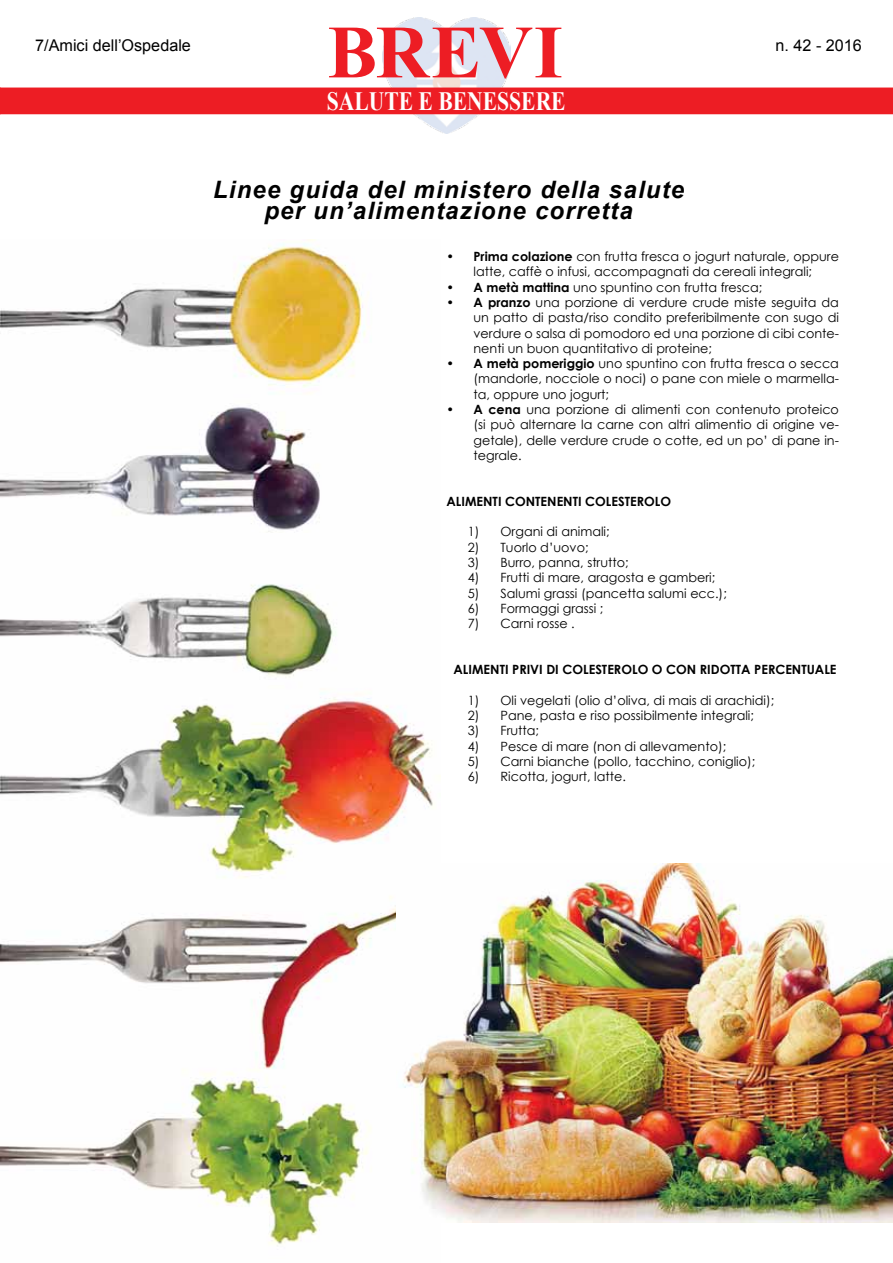
<style>
.page{position:relative;width:893px;height:1263px;background:#fff}
.page>*{position:absolute;margin:0;border:0;box-sizing:border-box;transform-origin:0 0}
.t1{font:700 75.15px "Times New Roman";letter-spacing:-.005em;color:#ed1d24}
.t2{font:700 26.4px "Times New Roman";color:#fff;scale:.82 1}
.t3{font:italic 700 24px/21px "Arial";letter-spacing:.05em;color:#000;text-align:center}
.t4{font:16.2px "Arial";color:#000}
.t5{font:12.75px/15.3px "Century Gothic";color:#000;text-align:justify}
.t6{font:700 12.75px "Century Gothic";color:#000}
.s1{font-weight:700}
</style>
<div class="page">
<img style="left:383px;top:17px;width:128px;height:117px">
<div style="left:0;top:88px;width:893px;height:26px;background:#ed1d24"></div>
<img style="left:0;top:239px;width:433px;height:1007px">
<img style="left:396px;top:864px;width:497px;height:358px">
<h1 class="t1" style="left:327px;top:0;width:237px">BREVI</h1>
<h2 class="t2" style="left:327px;top:83px;width:293px">SALUTE E BENESSERE</h2>
<p class="t4" style="left:35px;top:35px;width:157px">7/Amici dell’Ospedale</p>
<p class="t4" style="left:775px;top:35px;width:88px">n. 42 - 2016</p>
<h3 class="t3" style="left:213px;top:180px;width:473px">Linee guida del ministero della salute per un’alimentazione corretta</h3>
<p class="t5" style="left:446px;top:249px;width:394px;text-align:center"><span class="s1">• Prima colazione</span> con frutta fresca o jogurt naturale, oppure latte, caffè o infusi, accompagnati da cereali integrali;</p>
<p class="t5" style="left:446px;top:279px;width:317px"><span class="s1">• A metà mattina</span> uno spuntino con frutta fresca;</p>
<p class="t5" style="left:473px;top:294px;width:367px;text-indent:-27px"><span class="s1">• A pranzo</span> una porzione di verdure crude miste seguita da un patto di pasta/riso condito preferibilmente con sugo di verdure o salsa di pomodoro ed una porzione di cibi conte&shy;nenti un buon quantitativo di proteine;</p>
<p class="t5" style="left:473px;top:356px;width:367px;text-indent:-27px"><span class="s1">• A metà pomeriggio</span> uno spuntino con frutta fresca o secca (mandorle, nocciole o noci) o pane con miele o marmella&shy;ta, oppure uno jogurt;</p>
<p class="t5" style="left:473px;top:402px;width:367px;text-indent:-27px"><span class="s1">• A cena</span> una porzione di alimenti con contenuto proteico (si può alternare la carne con altri alimentio di origine ve&shy;getale), delle verdure crude o cotte, ed un po’ di pane in&shy;tegrale.</p>
<p class="t6" style="left:446px;top:491px;width:9px">ALIMEN</p>
<p class="t6" style="left:493px;top:491px;width:23px">TI CON</p>
<p class="t6" style="left:535px;top:491px;width:14px">TENEN</p>
<p class="t6" style="left:573px;top:491px;width:22px">TI COLES</p>
<p class="t6" style="left:625px;top:491px;width:29px">TEROLO</p>
<p class="t5" style="left:468px;top:524px;width:143px">1) Organi di animali;</p>
<p class="t5" style="left:468px;top:539px;width:122px">2) Tuorlo d’uovo;</p>
<p class="t5" style="left:468px;top:555px;width:163px">3) Burro, panna, strutto;</p>
<p class="t5" style="left:468px;top:570px;width:249px">4) Frutti di mare, aragosta e gamberi;</p>
<p class="t5" style="left:468px;top:585px;width:261px">5) Salumi grassi (pancetta salumi ecc.);</p>
<p class="t5" style="left:468px;top:600px;width:137px">6) Formaggi grassi ;</p>
<p class="t5" style="left:468px;top:616px;width:108px">7) Carni rosse .</p>
<p class="t6" style="left:454px;top:660px;width:9px">ALIMEN</p>
<p class="t6" style="left:500px;top:660px;width:72px">TI PRIVI DI COLES</p>
<p class="t6" style="left:602px;top:660px;width:29px">TEROLO</p>
<p class="t6" style="left:652px;top:660px;width:25px">O CON</p>
<p class="t6" style="left:700px;top:660px;width:16px">RIDO</p>
<p class="t6" style="left:730px;top:660px;width:55px">TTA PE RCEN</p>
<p class="t6" style="left:801px;top:660px;width:14px">TUALE</p>
<p class="t5" style="left:468px;top:692px;width:308px">1) Oli vegelati (olio d’oliva, di mais di arachidi);</p>
<p class="t5" style="left:468px;top:708px;width:288px">2) Pane, pasta e riso possibilmente integrali;</p>
<p class="t5" style="left:468px;top:723px;width:73px">3) Frutta;</p>
<p class="t5" style="left:468px;top:738px;width:260px">4) Pesce di mare (non di allevamento);</p>
<p class="t5" style="left:468px;top:753px;width:289px">5) Carni bianche (pollo, tacchino, coniglio);</p>
<p class="t5" style="left:468px;top:769px;width:160px">6) Ricotta, jogurt, latte.</p>
</div>
